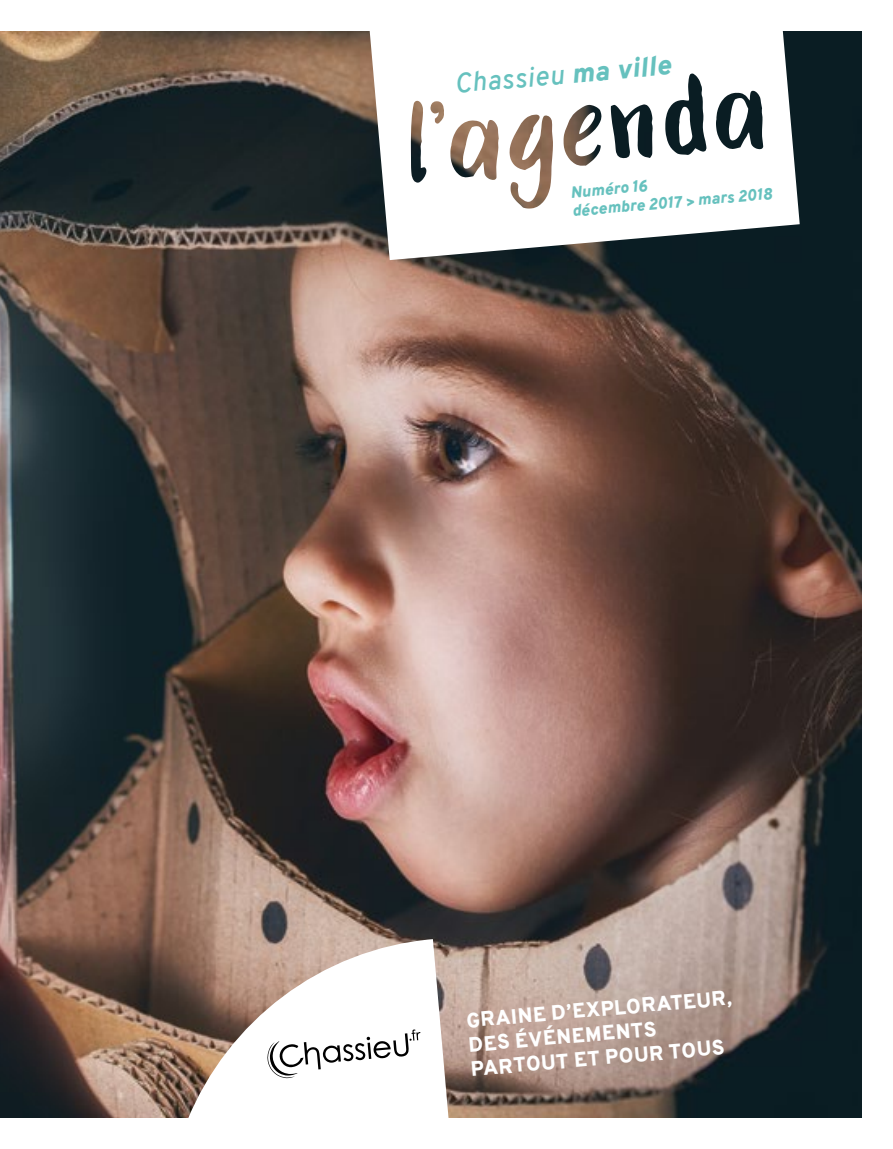
<style>
.page{position:relative;width:893px;height:1149px;background:#fff}
.page>*{position:absolute;margin:0;border:0;box-sizing:border-box;transform-origin:0 0}
.t1{font:italic 600 27px "Overpass";color:#66c1be}
.t2{font:900 20.25px/24.3px "Overpass";color:#fff}
.t3{font:italic 900 15.75px/18.9px "Overpass";color:#66c1be}
.s1{font-weight:900}
</style>
<div class="page">
<img style="left:0;top:32px;width:861px;height:1084px">
<svg style="left:367px;top:31px;width:433px;height:229px"></svg>
<svg style="left:187px;top:938px;width:263px;height:180px"></svg>
<svg style="left:267px;top:1029px;width:153px;height:48px"></svg>
<h1 class="t1" style="left:453px;top:64px;width:218px;rotate:-5deg">Chassieu <span class="s1">ma ville</span></h1>
<p class="t3" style="left:570px;top:183px;width:202px;rotate:-5deg">Numéro 16<br>décembre 2017 &gt; mars 2018</p>
<p class="t2" style="left:465px;top:1008px;width:268px;rotate:-5deg">GRAINE D’EXPLORATEUR,<br>DES ÉVÉNEMENTS<br>PARTOUT ET POUR TOUS</p>
</div>
